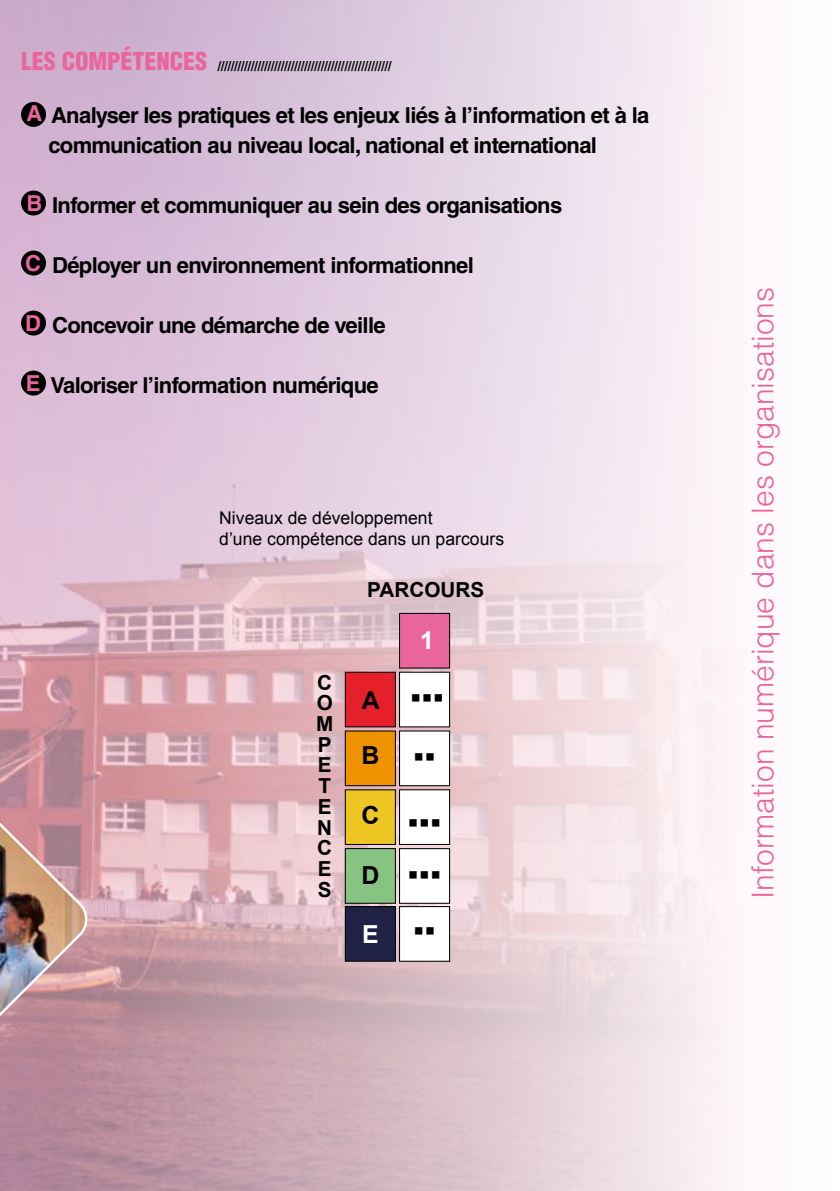
<style>
.page{position:relative;width:840px;height:1191px;background:#fff}
.page>*{position:absolute;margin:0;border:0;box-sizing:border-box;transform-origin:0 0}
.t1{font:300 30px "Helvetica LT Std";color:#e9669d}
.t2{font:24.8px "Wingdings";color:#000}
.t3{font:700 24.8px "Arial";color:#000}
.t4{font:700 24.8px "Arial";color:#fff}
.t5{font:700 22px/30px "Helvetica LT Std";letter-spacing:-.03em;color:#000}
.t6{font:700 20.6px/20.6px "Arial";color:#000;text-align:justify}
.t7{font:17.6px/21.2px "Arial";color:#000}
.t8{font:900 condensed 12px "Helvetica LT Std";color:#000}
.s1{font-size:24px;color:#e9669d}
.s2{color:#e9669d}
</style>
<div class="page">
<img style="left:0;top:0;width:732px;height:1191px">
<img style="left:0;top:702px;width:92px;height:437px">
<div style="left:21px;top:102px;width:25px;height:25px;background:#000;border-radius:50%"></div>
<div style="left:21px;top:190px;width:25px;height:25px;background:#000;border-radius:50%"></div>
<div style="left:21px;top:250px;width:25px;height:25px;background:#000;border-radius:50%"></div>
<div style="left:21px;top:310px;width:25px;height:25px;background:#000;border-radius:50%"></div>
<div style="left:21px;top:370px;width:25px;height:25px;background:#000;border-radius:50%"></div>
<div style="left:399px;top:613px;width:50px;height:55px;background:#e9669d"></div>
<div style="left:399px;top:613px;width:51px;height:55px;border:1px solid #000"></div>
<div style="left:345px;top:672px;width:50px;height:55px;background:#e5202a"></div>
<div style="left:399px;top:672px;width:50px;height:55px;background:#fff"></div>
<div style="left:399px;top:671px;width:51px;height:56px;border:1px solid #000"></div>
<div style="left:345px;top:731px;width:50px;height:54px;background:#f09300"></div>
<div style="left:344px;top:730px;width:51px;height:56px;border:1px solid #000"></div>
<div style="left:399px;top:731px;width:50px;height:54px;background:#fff"></div>
<div style="left:399px;top:730px;width:51px;height:56px;border:1px solid #000"></div>
<div style="left:345px;top:790px;width:50px;height:54px;background:#edc624"></div>
<div style="left:344px;top:789px;width:51px;height:56px;border:1px solid #000"></div>
<div style="left:399px;top:790px;width:50px;height:54px;background:#fff"></div>
<div style="left:399px;top:789px;width:51px;height:56px;border:1px solid #000"></div>
<div style="left:345px;top:848px;width:50px;height:55px;background:#87c383"></div>
<div style="left:344px;top:848px;width:51px;height:55px;border:1px solid #000"></div>
<div style="left:399px;top:848px;width:50px;height:55px;background:#fff"></div>
<div style="left:399px;top:848px;width:51px;height:55px;border:1px solid #000"></div>
<div style="left:345px;top:906px;width:50px;height:55px;background:#1f2145"></div>
<div style="left:344px;top:906px;width:51px;height:55px;border:1px solid #000"></div>
<div style="left:399px;top:906px;width:50px;height:55px;background:#fff"></div>
<div style="left:399px;top:906px;width:51px;height:55px;border:1px solid #000"></div>
<p class="t8" style="left:21px;top:58px;width:371px"><span class="s1">LES COMPÉTENCES</span> ////////////////////////////////////////////////////</p>
<p class="t5" style="left:48px;top:100px;width:602px;text-indent:-22px"><span class="s2">A</span> Analyser les pratiques et les enjeux liés à l’information et à la communication au niveau local, national et international</p>
<p class="t5" style="left:27px;top:190px;width:537px"><span class="s2">B</span> Informer et communiquer au sein des organisations</p>
<p class="t5" style="left:25px;top:250px;width:450px"><span class="s2">C</span> Déployer un environnement informationnel</p>
<p class="t5" style="left:25px;top:310px;width:362px"><span class="s2">D</span> Concevoir une démarche de veille</p>
<p class="t5" style="left:26px;top:370px;width:354px"><span class="s2">E</span> Valoriser l’information numérique</p>
<p class="t7" style="left:219px;top:507px;width:286px">Niveaux de développement<br>d’une compétence dans un parcours</p>
<p class="t6" style="left:367px;top:580px;width:118px">PARCOURS</p>
<p class="t6" style="left:316px;top:672px;width:18px">C O M P E T E N C E S</p>
<p class="t3" style="left:361px;top:684px;width:19px">A</p>
<p class="t3" style="left:361px;top:738px;width:19px">B</p>
<p class="t3" style="left:361px;top:798px;width:19px">C</p>
<p class="t4" style="left:420px;top:624px;width:15px">1</p>
<p class="t2" style="left:410px;top:685px;width:36px">▪▪▪</p>
<p class="t2" style="left:407px;top:810px;width:36px">▪▪▪</p>
<p class="t3" style="left:361px;top:858px;width:19px">D</p>
<p class="t2" style="left:407px;top:861px;width:36px">▪▪▪</p>
<p class="t4" style="left:362px;top:917px;width:18px">E</p>
<h1 class="t1" style="left:743px;top:899px;width:614px;rotate:-90deg">Information numérique dans les organisations</h1>
</div>
